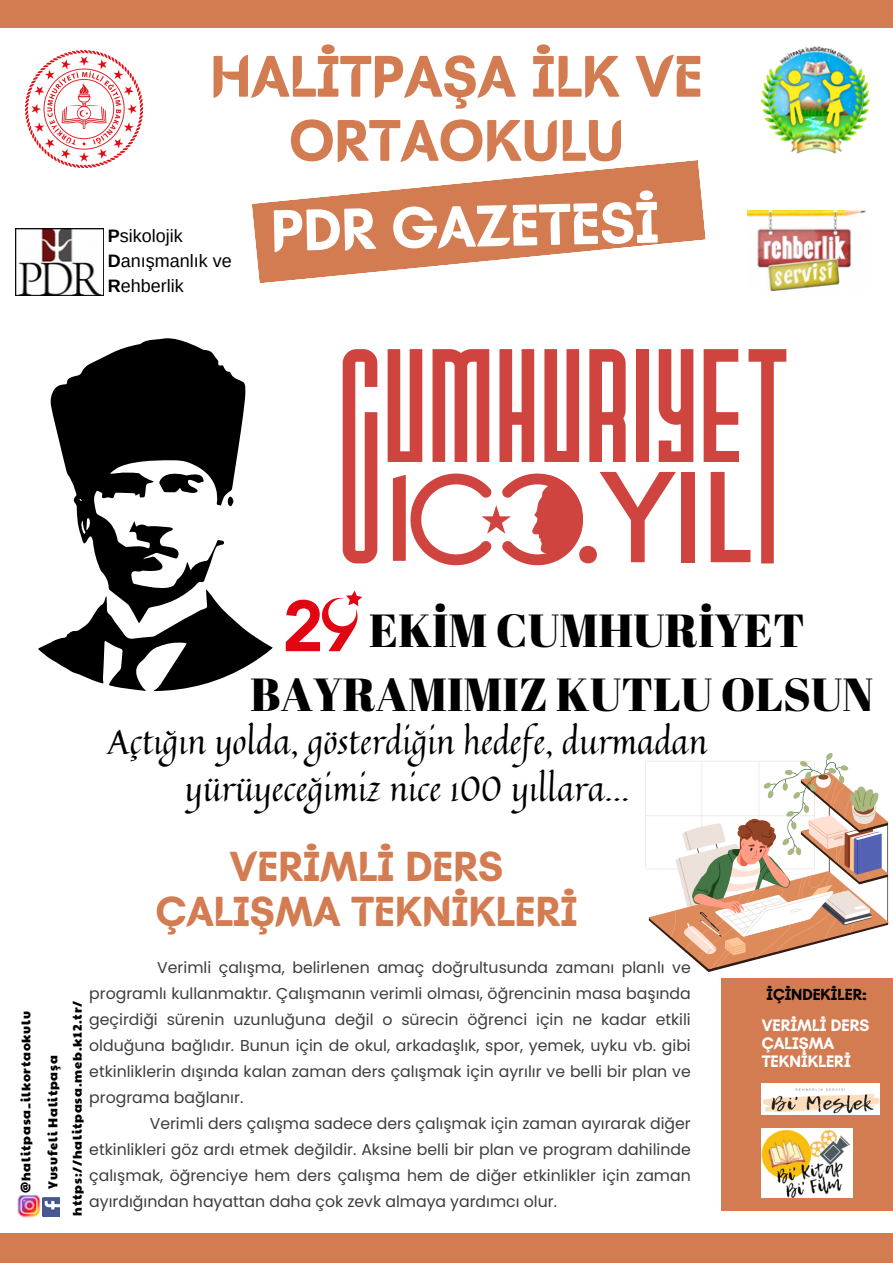
<style>
.page{position:relative;width:893px;height:1264px;background:#fff}
.page>*{position:absolute;margin:0;border:0;box-sizing:border-box;transform-origin:0 0}
.t1{font:700 60px/64.1px "Batangas";color:#d37b51;text-align:center}
.t2{font:700 60px "Batangas";color:#fff}
.t3{font:46.35px/64.1px "Abril Fatface";color:#000}
.t4{font:700 42.9px/45px "Batangas";color:#d37b51;text-align:center}
.t5{font:34.65px/46px "Quintessential";color:#000;text-align:center}
.t6{font:18px/24.8px "Arimo";color:#000}
.t7{font:700 16.95px/17.7px "Batangas";color:#fff}
.t8{font:700 16.35px "Batangas";color:#000}
.t9{font:15.75px/26px "Poppins";color:#3d3d3d;text-align:justify}
.t10{font:12.75px "Paytone One";letter-spacing:.06em;color:#000}
.s1{font-weight:700}
</style>
<div class="page">
<div style="left:0;top:1233px;width:892px;height:29px;background:#d37b51"></div>
<img style="left:760px;top:46px;width:110px;height:108px">
<img style="left:26px;top:51px;width:117px;height:117px">
<svg style="left:252px;top:160px;width:453px;height:123px;fill:#d37b51"></svg>
<img style="left:16px;top:228px;width:87px;height:68px">
<img style="left:747px;top:210px;width:119px;height:80px">
<img style="left:17px;top:1194px;width:26px;height:24px">
<img style="left:42px;top:1196px;width:17px;height:20px">
<svg style="left:645px;top:753px;width:243px;height:219px"></svg>
<div style="left:721px;top:978px;width:171px;height:232px;background:#d37b51"></div>
<img style="left:761px;top:1128px;width:91px;height:69px">
<img style="left:761px;top:1083px;width:118px;height:31px">
<div style="left:0;top:0;width:892px;height:28px;background:#d37b51"></div>
<svg style="left:342px;top:349px;width:35px;height:214px"></svg>
<svg style="left:387px;top:349px;width:35px;height:212px"></svg>
<svg style="left:410px;top:532px;width:60px;height:33px"></svg>
<svg style="left:410px;top:473px;width:22px;height:34px"></svg>
<svg style="left:410px;top:507px;width:14px;height:25px"></svg>
<svg style="left:524px;top:563px;width:27px;height:2px"></svg>
<svg style="left:432px;top:349px;width:261px;height:214px"></svg>
<div style="left:680px;top:472px;width:14px;height:90px;background:#d0443f"></div>
<svg style="left:703px;top:349px;width:83px;height:214px"></svg>
<div style="left:636px;top:356px;width:12px;height:19px;background:#d0443f;border-radius:2px"></div>
<svg style="left:50px;top:338px;width:195px;height:251px;fill:#000"></svg>
<svg style="left:38px;top:589px;width:235px;height:102px"></svg>
<svg style="left:159px;top:473px;width:45px;height:20px"></svg>
<svg style="left:227px;top:496px;width:6px;height:10px"></svg>
<svg style="left:286px;top:590px;width:76px;height:61px"></svg>
<p class="t1" style="left:210px;top:44px;width:494px">HALİTPAŞA İLK VE<br>ORTAOKULU</p>
<p class="t6" style="left:108px;top:223px;width:76px"><span class="s1">P</span>sikolojik</p>
<p class="t6" style="left:108px;top:248px;width:125px"><span class="s1">D</span>anışmanlık ve<br><span class="s1">R</span>ehberlik</p>
<p class="t2" style="left:270px;top:194px;width:389px;rotate:-1deg">PDR GAZETESİ</p>
<p class="t10" style="left:16px;top:1192px;width:183px;rotate:-90deg">@halitpasa_ilkortaokulu</p>
<p class="t3" style="left:250px;top:597px;width:624px;text-indent:119px">EKİM CUMHURİYET<br>BAYRAMIMIZ KUTLU OLSUN</p>
<p class="t5" style="left:107px;top:718px;width:601px">Açtığın yolda, gösterdiğin hedefe, durmadan yürüyeceğimiz nice 100 yıllara...</p>
<p class="t10" style="left:43px;top:1188px;width:135px;rotate:-90deg">Yusufeli Halitpaşa</p>
<p class="t4" style="left:156px;top:843px;width:423px">VERİMLİ DERS<br>ÇALIŞMA TEKNİKLERİ</p>
<p class="t9" style="left:89px;top:954px;width:603px;text-indent:68px">Verimli çalışma, belirlenen amaç doğrultusunda zamanı planlı ve programlı kullanmaktır. Çalışmanın verimli olması, öğrencinin masa başında geçirdiği sürenin uzunluğuna değil o sürecin öğrenci için ne kadar etkili olduğuna bağlıdır. Bunun için de okul, arkadaşlık, spor, yemek, uyku vb. gibi etkinliklerin dışında kalan zaman ders çalışmak için ayrılır ve belli bir plan ve programa bağlanır.</p>
<p class="t9" style="left:89px;top:1110px;width:603px;text-indent:60px">Verimli ders çalışma sadece ders çalışmak için zaman ayırarak diğer etkinlikleri göz ardı etmek değildir. Aksine belli bir plan ve program dahilinde çalışmak, öğrenciye hem ders çalışma hem de diğer etkinlikler için zaman ayırdığından hayattan daha çok zevk almaya yardımcı olur.</p>
<p class="t10" style="left:68px;top:1215px;width:216px;rotate:-90deg">https://halitpasa.meb.k12.tr/</p>
<p class="t8" style="left:766px;top:985px;width:102px">İÇİNDEKİLER:</p>
<p class="t7" style="left:761px;top:1016px;width:109px">VERİMLİ DERS<br>ÇALIŞMA<br>TEKNİKLERİ</p>
</div>
